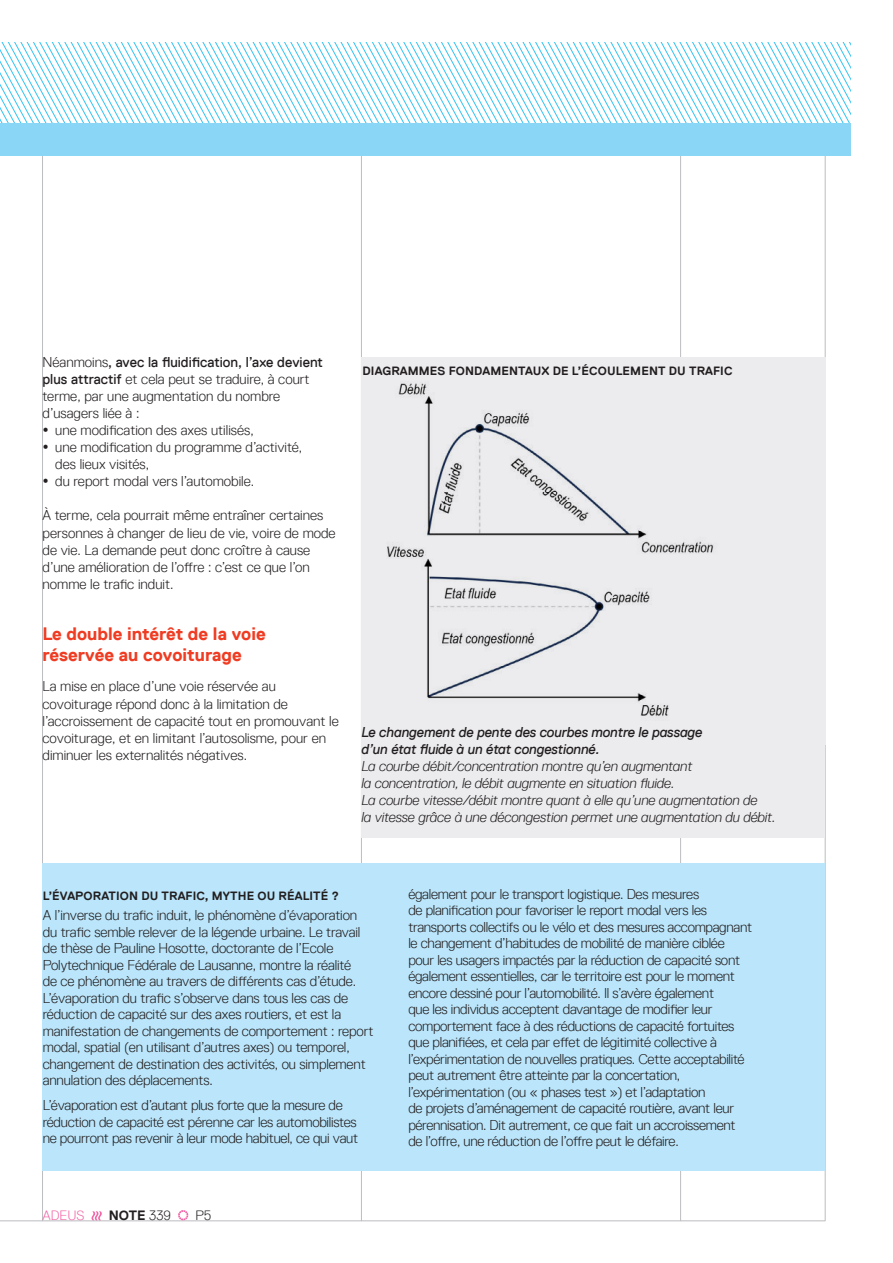
<style>
.page{position:relative;width:893px;height:1263px;background:#fff}
.page>*{position:absolute;margin:0;border:0;box-sizing:border-box;transform-origin:0 0}
.t1{font:700 18px/21px "Replica";color:#ef3c22}
.t2{font:300 14.25px/16.5px "Replica";letter-spacing:-.02em;color:#231f20}
.t3{font:300 14.25px/17.1px "Replica";color:#231f20}
.t4{font:italic 300 14.25px/17.1px "Replica";letter-spacing:-.01em;color:#231f20}
.t5{font:italic 14.25px/17.1px "Replica";letter-spacing:-.01em;color:#231f20}
.t6{font:14.25px "Replica";color:#231f20}
.t7{font:700 13.5px "Replica";color:#231f20}
.t8{font:300 13.5px "Replica";color:#f166a7}
.t9{font:300 13.5px "Replica";color:#231f20}
.t10{font:700 12px "Replica";letter-spacing:.01em;color:#231f20}
.s1{font-weight:300}
.s2{font-weight:400}
</style>
<div class="page">
<hr style="left:0;top:1220px;width:825px;height:1px;background:#bcbdc0">
<hr style="left:361px;top:155px;width:1px;height:1066px;background:#bcbdc0">
<hr style="left:680px;top:155px;width:1px;height:1066px;background:#bcbdc0">
<hr style="left:825px;top:155px;width:1px;height:1066px;background:#bcbdc0">
<hr style="left:42px;top:155px;width:1px;height:1066px;background:#bcbdc0">
<svg style="left:92px;top:1211px;width:10px;height:9px"></svg>
<svg style="left:178px;top:1210px;width:10px;height:10px"></svg>
<div style="left:361px;top:357px;width:464px;height:387px;background:#ececee"></div>
<div style="left:43px;top:863px;width:782px;height:307px;background:#bae5fa"></div>
<img style="left:398px;top:383px;width:242px;height:147px">
<img style="left:387px;top:530px;width:327px;height:187px">
<div style="left:362px;top:721px;width:463px;height:117px;background:#ececee"></div>
<div style="left:0;top:122px;width:850px;height:33px;background:#89d6f7"></div>
<svg style="left:0;top:43px;width:850px;height:80px"></svg>
<p class="t6" style="left:43px;top:354px;width:282px"><span class="s1">Néanmoins</span>, avec la fluidification, l’axe devient</p>
<p class="t3" style="left:43px;top:370px;width:269px"><span class="s2">plus attractif</span> et cela peut se traduire, à court</p>
<p class="t3" style="left:43px;top:387px;width:239px">terme, par une augmentation du nombre</p>
<p class="t3" style="left:43px;top:404px;width:98px">d’usagers liée à :</p>
<p class="t3" style="left:55px;top:422px;width:200px">une modification des axes utilisés,</p>
<p class="t3" style="left:55px;top:439px;width:249px">une modification du programme d’activité,</p>
<p class="t3" style="left:55px;top:456px;width:95px">des lieux visités,</p>
<p class="t3" style="left:55px;top:473px;width:200px">du report modal vers l’automobile.</p>
<p class="t3" style="left:43px;top:507px;width:295px">À terme, cela pourrait même entraîner certaines personnes à changer de lieu de vie, voire de mode de vie. La demande peut donc croître à cause d’une amélioration de l’offre : c’est ce que l’on nomme le trafic induit.</p>
<p class="t1" style="left:43px;top:623px;width:225px">Le double intérêt de la voie réservée au covoiturage</p>
<p class="t3" style="left:43px;top:678px;width:298px">La mise en place d’une voie réservée au covoiturage répond donc à la limitation de l’accroissement de capacité tout en promouvant le covoiturage, et en limitant l’autosolisme, pour en diminuer les externalités négatives.</p>
<p class="t10" style="left:363px;top:365px;width:371px">DIAGRAMMES FONDAMENTAUX DE L’ÉCOULEMENT DU TRAFIC</p>
<p class="t5" style="left:362px;top:725px;width:343px">Le changement de pente des courbes montre le passage d’un état fluide à un état congestionné.</p>
<p class="t4" style="left:362px;top:757px;width:416px">La courbe débit/concentration montre qu’en augmentant<br>la concentration, le débit augmente en situation fluide.<br>La courbe vitesse/débit montre quant à elle qu’une augmentation de<br>la vitesse grâce à une décongestion permet une augmentation du débit.</p>
<p class="t10" style="left:43px;top:889px;width:298px">L’ÉVAPORATION DU TRAFIC, MYTHE OU RÉALITÉ ?</p>
<p class="t2" style="left:43px;top:907px;width:332px">A l’inverse du trafic induit, le phénomène d’évaporation du trafic semble relever de la légende urbaine. Le travail de thèse de Pauline Hosotte, doctorante de l’Ecole Polytechnique Fédérale de Lausanne, montre la réalité<br>de ce phénomène au travers de différents cas d’étude.<br>L’évaporation du trafic s’observe dans tous les cas de réduction de capacité sur des axes routiers, et est la manifestation de changements de comportement : report modal, spatial (en utilisant d’autres axes) ou temporel, changement de destination des activités, ou simplement annulation des déplacements.</p>
<p class="t2" style="left:43px;top:1097px;width:317px">L’évaporation est d’autant plus forte que la mesure de réduction de capacité est pérenne car les automobilistes ne pourront pas revenir à leur mode habituel, ce qui vaut</p>
<p class="t8" style="left:43px;top:1208px;width:43px">ADEUS</p>
<p class="t7" style="left:109px;top:1208px;width:64px">NOTE <span class="s1">339</span></p>
<p class="t9" style="left:195px;top:1208px;width:17px">P5</p>
<p class="t2" style="left:408px;top:885px;width:345px">également pour le transport logistique. Des mesures<br>de planification pour favoriser le report modal vers les transports collectifs ou le vélo et des mesures accompagnant le changement d’habitudes de mobilité de manière ciblée pour les usagers impactés par la réduction de capacité sont également essentielles, car le territoire est pour le moment encore dessiné pour l’automobilité. Il s’avère également<br>que les individus acceptent davantage de modifier leur comportement face à des réductions de capacité fortuites que planifiées, et cela par effet de légitimité collective à l’expérimentation de nouvelles pratiques. Cette acceptabilité peut autrement être atteinte par la concertation, l’expérimentation (ou « phases test ») et l’adaptation<br>de projets d’aménagement de capacité routière, avant leur pérennisation. Dit autrement, ce que fait un accroissement de l’offre, une réduction de l’offre peut le défaire.</p>
</div>
